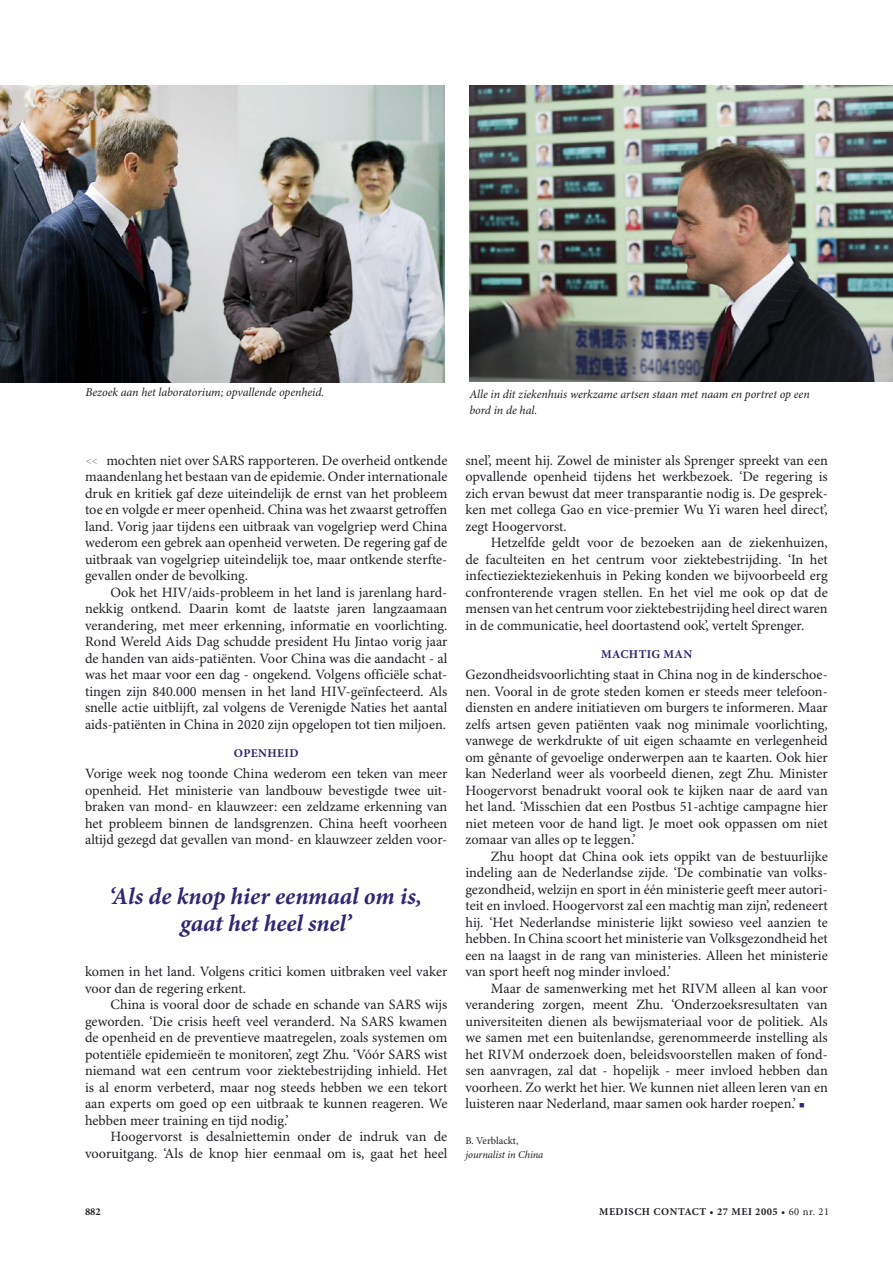
<style>
.page{position:relative;width:893px;height:1263px;background:#fff}
.page>*{position:absolute;margin:0;border:0;box-sizing:border-box;transform-origin:0 0}
.Q{font:italic 700 24px/27px "Minion Pro";letter-spacing:-.005em;color:#2f2772;text-align:center}
.T{font:14.25px/16.5px "Minion Pro";color:#212125;text-align:justify}
._6{font:italic 12px/16.5px "Minion Pro";letter-spacing:-.005em;color:#212125}
._5{font:700 12px "Minion Pro";letter-spacing:.03em;color:#2f2772}
.t1{font:700 10.5px "Minion Pro";letter-spacing:.05em;color:#212125}
.XG{font:italic 10.5px "Minion Pro";letter-spacing:-.01em;color:#212125}
.X{font:10.5px "Minion Pro";letter-spacing:-.005em;color:#212125}
.Normaal{font:10.5px "Minion Pro";color:#7f7f83}
.s1{color:#2f2772}
.s2{font-weight:400}
</style>
<div class="page">
<img style="left:469px;top:85px;width:424px;height:296px">
<img style="left:0;top:85px;width:444px;height:297px">
<p class="_6" style="left:85px;top:385px;width:240px">Bezoek aan het laboratorium; opvallende openheid.</p>
<p class="_6" style="left:469px;top:386px;width:342px">Alle in dit ziekenhuis werkzame artsen staan met naam en portret op een bord in de hal.</p>
<p class="T" style="left:85px;top:452px;width:364px;text-indent:21px">mochten niet over SARS rapporteren. De overheid ontkende maandenlang het bestaan van de epidemie. Onder internationale druk en kritiek gaf deze uiteindelijk de ernst van het probleem toe en volgde er meer openheid. China was het zwaarst getroffen land. Vorig jaar tijdens een uitbraak van vogelgriep werd China wederom een gebrek aan openheid verweten. De regering gaf de uitbraak van vogelgriep uiteindelijk toe, maar ontkende sterfte&shy;gevallen onder de bevolking.</p>
<p class="T" style="left:85px;top:584px;width:364px;text-indent:26px">Ook het HIV/aids-probleem in het land is jarenlang hard&shy;nekkig ontkend. Daarin komt de laatste jaren langzaamaan verandering, met meer erkenning, informatie en voorlichting.<br>Rond Wereld Aids Dag schudde president Hu Jintao vorig jaar de handen van aids-patiënten. Voor China was die aandacht - al was het maar voor een dag - ongekend. Volgens officiële schat&shy;tingen zijn 840.000 mensen in het land HIV-geïnfecteerd. Als snelle actie uitblijft, zal volgens de Verenigde Naties het aantal aids-patiënten in China in 2020 zijn opgelopen tot tien miljoen.</p>
<p class="_5" style="left:234px;top:746px;width:66px">OPENHEID</p>
<p class="T" style="left:85px;top:766px;width:364px">Vorige week nog toonde China wederom een teken van meer openheid. Het ministerie van landbouw bevestigde twee uit&shy;braken van mond- en klauwzeer: een zeldzame erkenning van het probleem binnen de landsgrenzen. China heeft voorheen altijd gezegd dat gevallen van mond- en klauwzeer zelden voor-</p>
<p class="Normaal" style="left:86px;top:454px;width:13px">&lt;&lt;</p>
<p class="Q" style="left:109px;top:883px;width:315px">‘Als de knop hier eenmaal om is, gaat het heel snel’</p>
<p class="T" style="left:85px;top:964px;width:364px">komen in het land. Volgens critici komen uitbraken veel vaker voor dan de regering erkent.</p>
<p class="T" style="left:85px;top:997px;width:364px;text-indent:26px">China is vooral door de schade en schande van SARS wijs geworden. ‘Die crisis heeft veel veranderd. Na SARS kwamen de openheid en de preventieve maatregelen, zoals systemen om potentiële epidemieën te monitoren’, zegt Zhu. ‘Vóór SARS wist niemand wat een centrum voor ziektebestrijding inhield. Het is al enorm verbeterd, maar nog steeds hebben we een tekort aan experts om goed op een uitbraak te kunnen reageren. We hebben meer training en tijd nodig.’</p>
<p class="T" style="left:85px;top:1129px;width:364px;text-align:right">Hoogervorst is desalniettemin onder de indruk van de vooruitgang. ‘Als de knop hier eenmaal om is, gaat het heel</p>
<p class="T" style="left:465px;top:452px;width:364px">snel’, meent hij. Zowel de minister als Sprenger spreekt van een opvallende openheid tijdens het werkbezoek. ‘De regering is zich ervan bewust dat meer transparantie nodig is. De gesprek&shy;ken met collega Gao en vice-premier Wu Yi waren heel direct’, zegt Hoogervorst.</p>
<p class="T" style="left:465px;top:535px;width:364px;text-indent:26px">Hetzelfde geldt voor de bezoeken aan de ziekenhuizen, de faculteiten en het centrum voor ziektebestrijding. ‘In het infectieziekteziekenhuis in Peking konden we bijvoorbeeld erg confronterende vragen stellen. En het viel me ook op dat de mensen van het centrum voor ziektebestrijding heel direct waren in de communicatie, heel doortastend ook’, vertelt Sprenger.</p>
<p class="_5" style="left:601px;top:647px;width:93px">MACHTIG MAN</p>
<p class="T" style="left:465px;top:667px;width:364px">Gezondheidsvoorlichting staat in China nog in de kinderschoe&shy;nen. Vooral in de grote steden komen er steeds meer telefoon&shy;diensten en andere initiatieven om burgers te informeren. Maar zelfs artsen geven patiënten vaak nog minimale voorlichting, vanwege de werkdrukte of uit eigen schaamte en verlegenheid om gênante of gevoelige onderwerpen aan te kaarten. Ook hier kan Nederland weer als voorbeeld dienen, zegt Zhu. Minister Hoogervorst benadrukt vooral ook te kijken naar de aard van het land. ‘Misschien dat een Postbus 51-achtige campagne hier niet meteen voor de hand ligt. Je moet ook oppassen om niet zomaar van alles op te leggen.’</p>
<p class="T" style="left:465px;top:848px;width:364px;text-indent:26px">Zhu hoopt dat China ook iets oppikt van de bestuurlijke indeling aan de Nederlandse zijde. ‘De combinatie van volks&shy;gezondheid, welzijn en sport in één ministerie geeft meer autori&shy;teit en invloed. Hoogervorst zal een machtig man zijn’, redeneert hij. ‘Het Nederlandse ministerie lijkt sowieso veel aanzien te hebben. In China scoort het ministerie van Volksgezondheid het een na laagst in de rang van ministeries. Alleen het ministerie van sport heeft nog minder invloed.’</p>
<p class="T" style="left:465px;top:980px;width:364px;text-indent:26px">Maar de samenwerking met het RIVM alleen al kan voor verandering zorgen, meent Zhu. ‘Onderzoeksresultaten van universiteiten dienen als bewijsmateriaal voor de politiek. Als we samen met een buitenlandse, gerenommeerde instelling als het RIVM onderzoek doen, beleidsvoorstellen maken of fond&shy;sen aanvragen, zal dat - hopelijk - meer invloed hebben dan voorheen. Zo werkt het hier. We kunnen niet alleen leren van en luisteren naar Nederland, maar samen ook harder roepen.’ <span class="s1">■</span></p>
<p class="X" style="left:465px;top:1134px;width:55px">B. Verblackt,</p>
<p class="XG" style="left:465px;top:1148px;width:79px">journalist in China</p>
<p class="t1" style="left:85px;top:1205px;width:17px">882</p>
<p class="t1" style="left:599px;top:1205px;width:232px">MEDISCH CONTACT • 27 MEI 2005 • <span class="s2">60 nr. 21</span></p>
</div>
